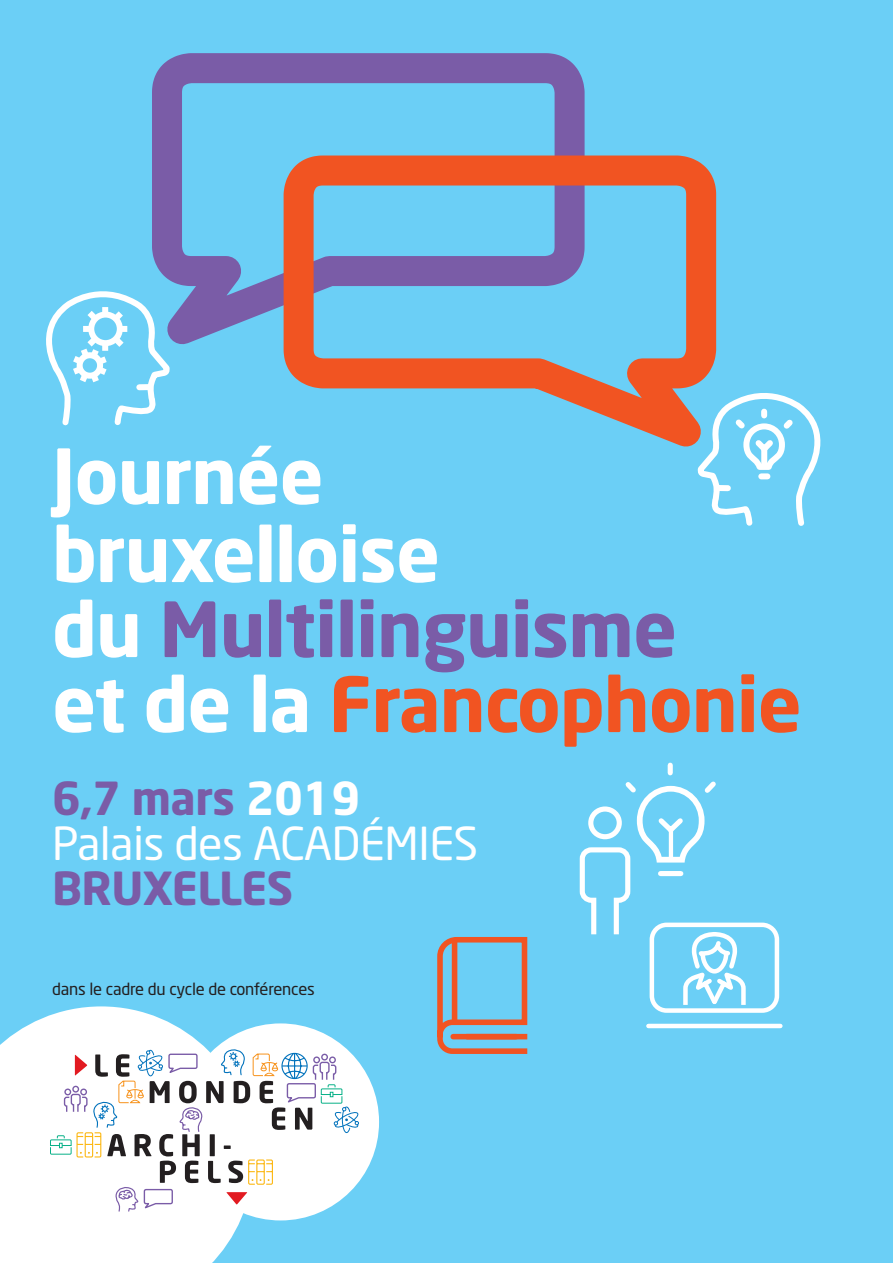
<style>
.page{position:relative;width:893px;height:1263px;background:#6bcff6}
.page>*{position:absolute;margin:0;border:0;box-sizing:border-box;transform-origin:0 0}
.t1{font:700 75px/76.1px "Neo Sans";letter-spacing:-.015em;color:#fff}
.t2{font:45px/45px "Neo Sans";letter-spacing:-.015em;color:#fff}
.t3{font:700 45px "Neo Sans";letter-spacing:-.02em;color:#7a5ca7}
.t4{font:16.5px "Neo Sans";letter-spacing:-.015em;color:#231f20}
.s1{color:#7a5ca7}
.s2{color:#f15422}
.s3{font-weight:700;color:#7a5ca7}
.s4{font-weight:700}
</style>
<div class="page">
<svg style="left:0;top:1006px;width:205px;height:257px;background:#eaf8fd"></svg>
<div style="left:182px;top:1023px;width:197px;height:197px;background:#fff;border-radius:50%"></div>
<svg style="left:152px;top:53px;width:433px;height:292px"></svg>
<svg style="left:269px;top:141px;width:448px;height:306px"></svg>
<svg style="left:695px;top:301px;width:126px;height:225px"></svg>
<svg style="left:46px;top:282px;width:126px;height:144px"></svg>
<svg style="left:50px;top:1047px;width:310px;height:216px"></svg>
<svg style="left:437px;top:937px;width:91px;height:117px"></svg>
<div style="left:452px;top:940px;width:5px;height:82px;background:#f15422"></div>
<div style="left:469px;top:1034px;width:55px;height:5px;background:#f15422"></div>
<div style="left:453px;top:1034px;width:63px;height:5px;background:#f15422"></div>
<hr style="left:648px;top:1024px;width:132px;height:4px;background:#fff">
<div style="left:650px;top:922px;width:129px;height:91px;border:4px solid #fff;border-radius:15px"></div>
<svg style="left:579px;top:762px;width:169px;height:247px"></svg>
<p class="t1" style="left:52px;top:436px;width:751px">Journée<br>bruxelloise<br>du <span class="s1">Multilinguisme<br></span>et de la <span class="s2">Francophonie</span></p>
<p class="t2" style="left:52px;top:775px;width:428px"><span class="s3">6,7 mars</span> <span class="s4">2019<br></span>Palais des ACADÉMIES</p>
<p class="t3" style="left:52px;top:859px;width:243px">BRUXELLES</p>
<p class="t4" style="left:52px;top:978px;width:264px">dans le cadre du cycle de conférences</p>
</div>
